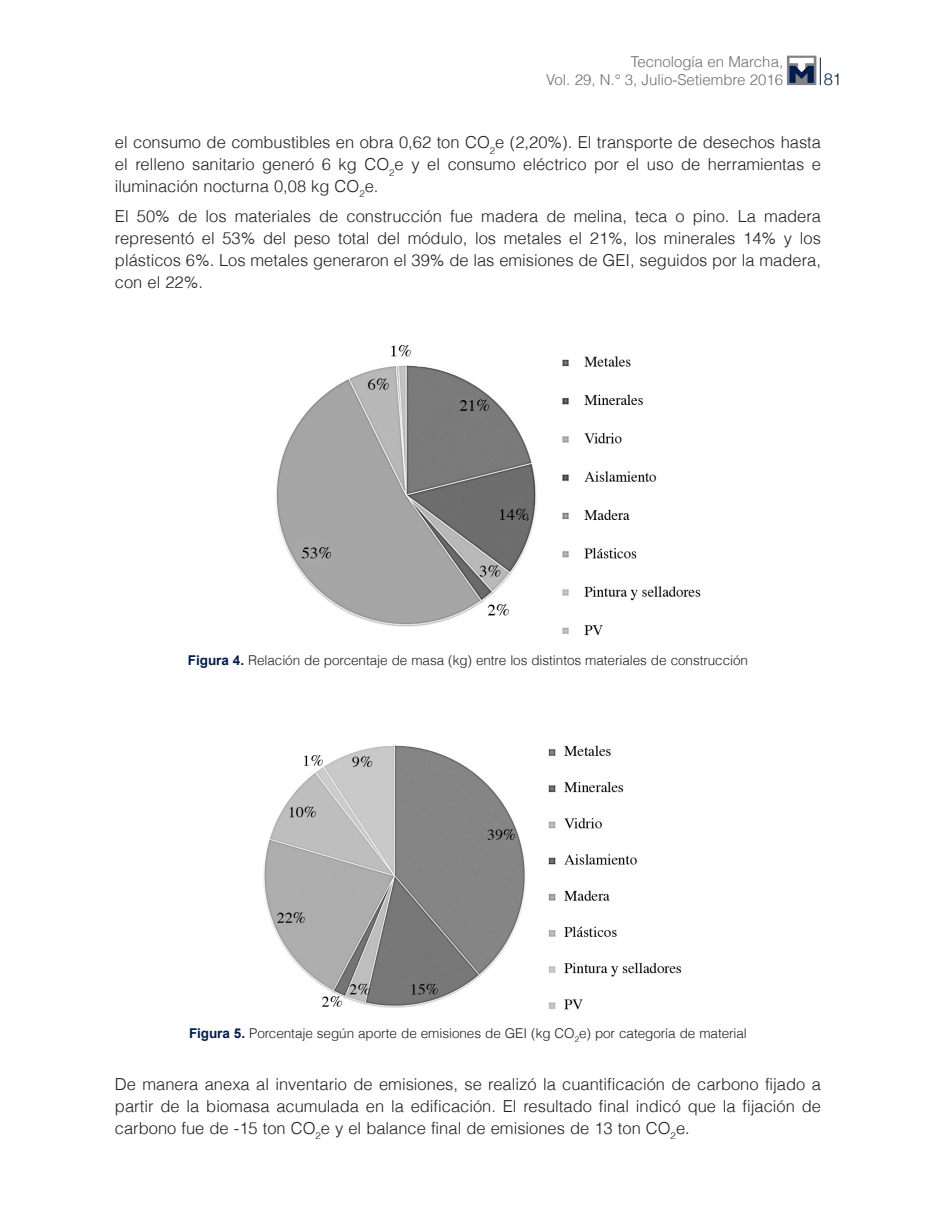
<style>
.page{position:relative;width:936px;height:1206px;background:#fff}
.page>*{position:absolute;margin:0;border:0;box-sizing:border-box;transform-origin:0 0}
._6texto{font:300 16.5px/21.9px "Helvetica";color:#231f20;text-align:justify}
.t1{font:300 16.5px "Helvetica Neue";color:#001c4e}
.t2{font:300 15px/18px "Helvetica";color:#6c6d70;text-align:right}
._9tituloscuadros{font:300 13.5px "Helvetica";letter-spacing:-.005em;color:#231f20}
.s1{font-family:"Arial";font-weight:700;color:#001c4e}
</style>
<div class="page">
<svg style="left:819px;top:57px;width:1px;height:28px"></svg>
<svg style="left:786px;top:56px;width:30px;height:29px"></svg>
<svg style="left:789px;top:58px;width:24px;height:25px"></svg>
<img style="left:276px;top:345px;width:425px;height:291px">
<img style="left:263px;top:745px;width:418px;height:263px">
<p class="t2" style="left:546px;top:53px;width:238px">Tecnología en Marcha,<br>Vol. 29, N.° 3, Julio-Setiembre 2016</p>
<p class="t1" style="left:823px;top:69px;width:20px">81</p>
<p class="_6texto" style="left:115px;top:131px;width:707px">el consumo de combustibles en obra 0,62 ton CO<sub>2</sub>e (2,20%). El transporte de desechos hasta el relleno sanitario generó 6 kg CO<sub>2</sub>e y el consumo eléctrico por el uso de herramientas e iluminación nocturna 0,08 kg CO<sub>2</sub>e.</p>
<p class="_6texto" style="left:115px;top:205px;width:707px">El 50% de los materiales de construcción fue madera de melina, teca o pino. La madera representó el 53% del peso total del módulo, los metales el 21%, los minerales 14% y los plásticos 6%. Los metales generaron el 39% de las emisiones de GEI, seguidos por la madera, con el 22%.</p>
<p class="_9tituloscuadros" style="left:188px;top:652px;width:561px"><span class="s1">Figura 4.</span> Relación de porcentaje de masa (kg) entre los distintos materiales de construcción</p>
<p class="_9tituloscuadros" style="left:189px;top:1024px;width:559px"><span class="s1">Figura 5.</span> Porcentaje según aporte de emisiones de GEI (kg CO<sub>2</sub>e) por categoría de material</p>
<p class="_6texto" style="left:115px;top:1072px;width:707px">De manera anexa al inventario de emisiones, se realizó la cuantificación de carbono fijado a partir de la biomasa acumulada en la edificación. El resultado final indicó que la fijación de carbono fue de -15 ton CO<sub>2</sub>e y el balance final de emisiones de 13 ton CO<sub>2</sub>e.</p>
</div>
